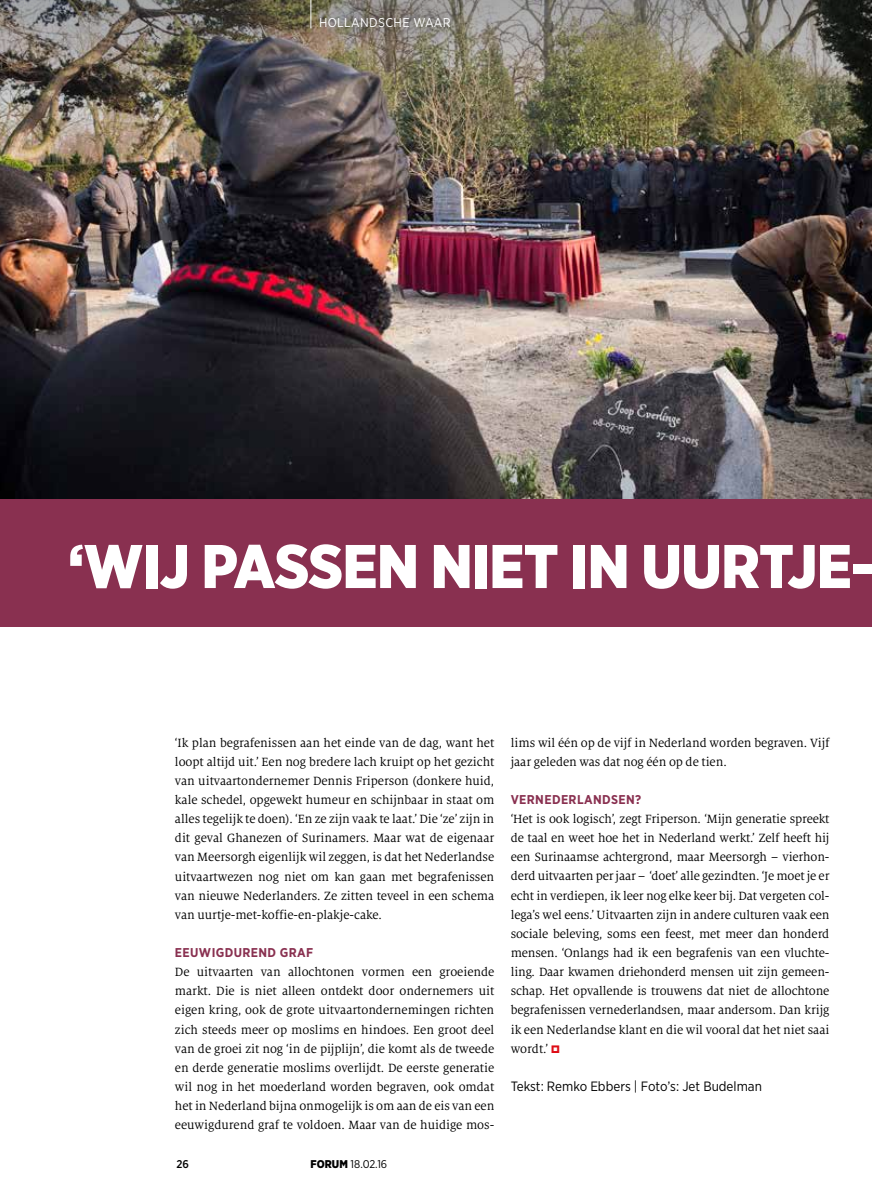
<style>
.page{position:relative;width:872px;height:1191px;background:#fff}
.page>*{position:absolute;margin:0;border:0;box-sizing:border-box;transform-origin:0 0}
.t1{font:900 61.5px "Gotham Narrow";letter-spacing:-.01em;color:#fff}
.t2{font:13.5px "Gotham Narrow";color:#000}
.t3{font:13.2px/19.2px "Milo Serif Pro";letter-spacing:-.005em;color:#000;text-align:justify}
.t4{font:700 12.75px "Gotham Narrow";letter-spacing:.03em;color:#893050}
.t5{font:12.75px "Gotham Narrow";letter-spacing:.03em;color:#fff}
.t6{font:11.25px "Gotham Narrow";color:#000}
.t7{font:500 11.25px "Gotham Narrow";color:#000}
.s1{font-weight:900}
</style>
<div class="page">
<img style="left:0;top:0;width:872px;height:499px">
<div style="left:0;top:499px;width:872px;height:128px;background:#893050"></div>
<img style="left:0;top:0;width:871px;height:197px">
<svg style="left:302px;top:0;width:165px;height:45px;background:#857e73"></svg>
<p class="t5" style="left:319px;top:15px;width:133px">HOLLANDSCHE WAAR</p>
<h1 class="t1" style="left:68px;top:526px;width:808px">‘WIJ PASSEN NIET IN UURTJE-</h1>
<p class="t3" style="left:175px;top:733px;width:321px">‘Ik plan begrafenissen aan het einde van de dag, want het loopt altijd uit.’ Een nog bredere lach kruipt op het gezicht van uitvaartondernemer Dennis Friperson (donkere huid, kale schedel, opgewekt humeur en schijnbaar in staat om alles tegelijk te doen). ‘En ze zijn vaak te laat.’ Die ‘ze’ zijn in dit geval Ghanezen of Surinamers. Maar wat de eigenaar van Meersorgh eigenlijk wil zeggen, is dat het Nederlandse uitvaartwezen nog niet om kan gaan met begrafenissen van nieuwe Nederlanders. Ze zitten teveel in een schema van uurtje-met-koffie-en-plakje-cake.</p>
<p class="t4" style="left:175px;top:944px;width:140px">EEUWIGDUREND GRAF</p>
<p class="t3" style="left:175px;top:962px;width:321px">De uitvaarten van allochtonen vormen een groeiende markt. Die is niet alleen ontdekt door ondernemers uit eigen kring, ook de grote uitvaartondernemingen richten zich steeds meer op moslims en hindoes. Een groot deel van de groei zit nog ‘in de pijplijn’, die komt als de tweede en derde generatie moslims overlijdt. De eerste generatie wil nog in het moederland worden begraven, ook omdat het in Nederland bijna onmogelijk is om aan de eis van een eeuwigdurend graf te voldoen. Maar van de huidige mos-</p>
<p class="t7" style="left:176px;top:1156px;width:14px">26</p>
<p class="t6" style="left:310px;top:1156px;width:78px"><span class="s1">FORUM</span> 18.02.16</p>
<p class="t3" style="left:511px;top:733px;width:320px">lims wil één op de vijf in Nederland worden begraven. Vijf jaar geleden was dat nog één op de tien.</p>
<p class="t4" style="left:511px;top:791px;width:132px">VERNEDERLANDSEN?</p>
<p class="t3" style="left:511px;top:809px;width:320px">‘Het is ook logisch’, zegt Friperson. ‘Mijn generatie spreekt de taal en weet hoe het in Nederland werkt.’ Zelf heeft hij een Surinaamse achtergrond, maar Meersorgh – vierhon&shy;derd uitvaarten per jaar – ‘doet’ alle gezindten. ‘Je moet je er echt in verdiepen, ik leer nog elke keer bij. Dat vergeten col&shy;lega’s wel eens.’ Uitvaarten zijn in andere culturen vaak een sociale beleving, soms een feest, met meer dan honderd mensen. ‘Onlangs had ik een begrafenis van een vluchte&shy;ling. Daar kwamen driehonderd mensen uit zijn gemeen&shy;schap. Het opvallende is trouwens dat niet de allochtone begrafenissen vernederlandsen, maar andersom. Dan krijg ik een Nederlandse klant en die wil vooral dat het niet saai wordt.’</p>
<p class="t2" style="left:511px;top:1078px;width:253px">Tekst: Remko Ebbers | Foto’s: Jet Budelman</p>
</div>
